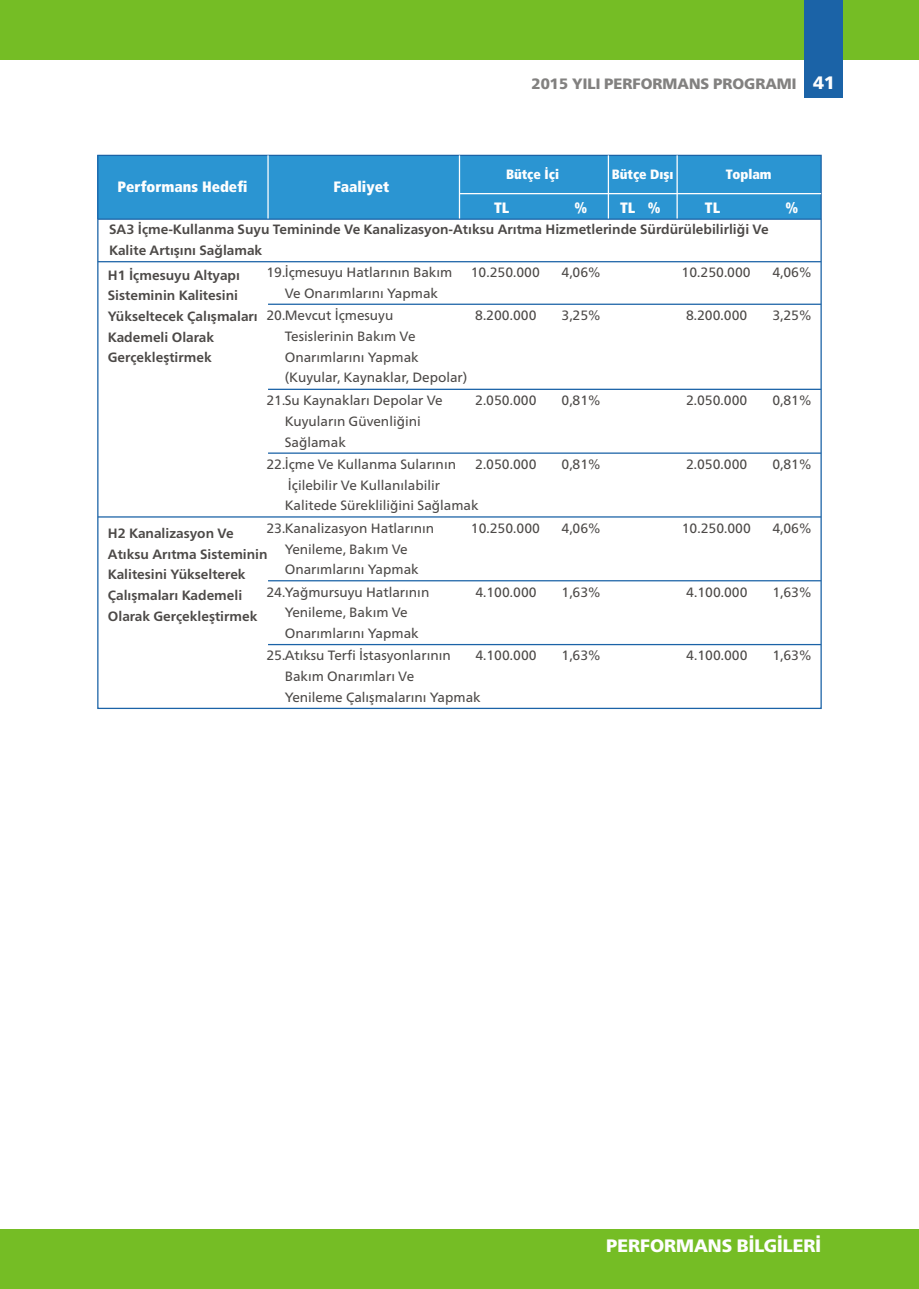
<style>
.page{position:relative;width:919px;height:1289px;background:#fff}
.page>*{position:absolute;margin:0;border:0;box-sizing:border-box;transform-origin:0 0}
.t1{font:900 18px "Frutiger Neue LTW1 G";color:#fefefe}
.t2{font:900 condensed 15px "Frutiger LT Pro";color:#fefefe}
.t3{font:900 15px "Frutiger Neue LTW1 G";color:#828180}
.t4{font:13.5px/20.7px "Frutiger Neue LTW1 G";color:#4c4947}
.t5{font:700 13.5px/20.7px "Frutiger Neue LTW1 G";color:#4c4947}
.t6{font:900 condensed 13.5px "Frutiger LT Pro";color:#fefefe}
.s1{font-size:18px;color:#fefefe}
</style>
<div class="page">
<div style="left:0;top:0;width:918px;height:60px;background:#75bd25"></div>
<div style="left:0;top:1229px;width:918px;height:59px;background:#75bd25"></div>
<div style="left:804px;top:0;width:38px;height:98px;background:#1b63a7"></div>
<div style="left:98px;top:155px;width:723px;height:64px;background:#2b95d2"></div>
<hr style="left:267px;top:155px;width:2px;height:64px;background:#fefefe">
<hr style="left:459px;top:155px;width:1px;height:64px;background:#fefefe">
<hr style="left:607px;top:155px;width:2px;height:64px;background:#fefefe">
<hr style="left:676px;top:155px;width:1px;height:64px;background:#fefefe">
<hr style="left:98px;top:218px;width:723px;height:2px;background:#1b63a7">
<hr style="left:98px;top:261px;width:723px;height:1px;background:#1b63a7">
<hr style="left:268px;top:303px;width:553px;height:2px;background:#1b63a7">
<hr style="left:268px;top:389px;width:553px;height:1px;background:#1b63a7">
<hr style="left:268px;top:452px;width:553px;height:2px;background:#1b63a7">
<hr style="left:459px;top:193px;width:362px;height:1px;background:#fefefe">
<hr style="left:98px;top:516px;width:723px;height:1px;background:#1b63a7">
<hr style="left:268px;top:580px;width:553px;height:1px;background:#1b63a7">
<hr style="left:268px;top:644px;width:553px;height:1px;background:#1b63a7">
<p class="t3" style="left:531px;top:78px;width:305px">2015 YILI PERFORMANS PROGRAMI <span class="s1">41</span></p>
<p class="t6" style="left:506px;top:169px;width:54px">Bütçe İçi</p>
<p class="t2" style="left:494px;top:202px;width:17px">TL</p>
<p class="t2" style="left:574px;top:202px;width:14px">%</p>
<p class="t2" style="left:620px;top:202px;width:42px">TL %</p>
<p class="t6" style="left:611px;top:169px;width:63px">Bütçe Dışı</p>
<p class="t6" style="left:725px;top:169px;width:47px">Toplam</p>
<p class="t5" style="left:109px;top:221px;width:661px">SA3 İçme-Kullanma Suyu Temininde Ve Kanalizasyon-Atıksu Arıtma Hizmetlerinde Sürdürülebilirliği Ve<br>Kalite Artışını Sağlamak</p>
<p class="t5" style="left:108px;top:266px;width:151px">H1 İçmesuyu Altyapı<br>Sisteminin Kalitesini<br>Yükseltecek Çalışmaları<br>Kademeli Olarak<br>Gerçekleştirmek</p>
<p class="t4" style="left:266px;top:263px;width:187px;text-align:center">19.İçmesuyu Hatlarının Bakım<br>Ve Onarımlarını Yapmak</p>
<p class="t4" style="left:470px;top:263px;width:71px">10.250.000</p>
<p class="t2" style="left:118px;top:181px;width:131px">Performans Hedefi</p>
<p class="t2" style="left:333px;top:181px;width:57px">Faaliyet</p>
<p class="t2" style="left:705px;top:202px;width:17px">TL</p>
<p class="t2" style="left:785px;top:202px;width:14px">%</p>
<p class="t4" style="left:561px;top:263px;width:41px">4,06%</p>
<p class="t4" style="left:681px;top:263px;width:71px">10.250.000</p>
<p class="t4" style="left:772px;top:263px;width:41px">4,06%</p>
<p class="t4" style="left:285px;top:306px;width:184px;text-indent:-18px">20.Mevcut İçmesuyu<br>Tesislerinin Bakım Ve<br>Onarımlarını Yapmak (Kuyular, Kaynaklar, Depolar)</p>
<p class="t4" style="left:475px;top:306px;width:63px">8.200.000</p>
<p class="t4" style="left:561px;top:306px;width:41px">3,25%</p>
<p class="t4" style="left:686px;top:306px;width:63px">8.200.000</p>
<p class="t4" style="left:772px;top:306px;width:41px">3,25%</p>
<p class="t4" style="left:285px;top:391px;width:160px;text-indent:-18px">21.Su Kaynakları Depolar Ve<br>Kuyuların Güvenliğini<br>Sağlamak</p>
<p class="t4" style="left:475px;top:391px;width:63px">2.050.000</p>
<p class="t4" style="left:561px;top:391px;width:41px">0,81%</p>
<p class="t4" style="left:686px;top:391px;width:63px">2.050.000</p>
<p class="t4" style="left:772px;top:391px;width:41px">0,81%</p>
<p class="t4" style="left:285px;top:455px;width:195px;text-indent:-18px">22.İçme Ve Kullanma Sularının<br>İçilebilir Ve Kullanılabilir<br>Kalitede Sürekliliğini Sağlamak</p>
<p class="t4" style="left:475px;top:455px;width:63px">2.050.000</p>
<p class="t4" style="left:561px;top:455px;width:41px">0,81%</p>
<p class="t4" style="left:686px;top:455px;width:63px">2.050.000</p>
<p class="t4" style="left:772px;top:455px;width:41px">0,81%</p>
<p class="t5" style="left:108px;top:524px;width:161px">H2 Kanalizasyon Ve<br>Atıksu Arıtma Sisteminin<br>Kalitesini Yükselterek<br>Çalışmaları Kademeli<br>Olarak Gerçekleştirmek</p>
<p class="t4" style="left:266px;top:519px;width:169px;text-align:center">23.Kanalizasyon Hatlarının<br>Yenileme, Bakım Ve<br>Onarımlarını Yapmak</p>
<p class="t4" style="left:471px;top:519px;width:71px">10.250.000</p>
<p class="t4" style="left:561px;top:519px;width:41px">4,06%</p>
<p class="t4" style="left:681px;top:519px;width:71px">10.250.000</p>
<p class="t4" style="left:772px;top:519px;width:41px">4,06%</p>
<p class="t4" style="left:266px;top:582px;width:164px;text-align:center">24.Yağmursuyu Hatlarının<br>Yenileme, Bakım Ve<br>Onarımlarını Yapmak</p>
<p class="t4" style="left:475px;top:582px;width:63px">4.100.000</p>
<p class="t4" style="left:561px;top:582px;width:41px">1,63%</p>
<p class="t4" style="left:686px;top:582px;width:63px">4.100.000</p>
<p class="t4" style="left:772px;top:582px;width:41px">1,63%</p>
<p class="t4" style="left:285px;top:646px;width:197px;text-indent:-18px">25.Atıksu Terfi İstasyonlarının<br>Bakım Onarımları Ve<br>Yenileme Çalışmalarını Yapmak</p>
<p class="t4" style="left:475px;top:646px;width:63px">4.100.000</p>
<p class="t4" style="left:561px;top:646px;width:41px">1,63%</p>
<p class="t4" style="left:686px;top:646px;width:63px">4.100.000</p>
<p class="t4" style="left:772px;top:646px;width:41px">1,63%</p>
<h1 class="t1" style="left:606px;top:1237px;width:216px">PERFORMANS BİLGİLERİ</h1>
</div>
